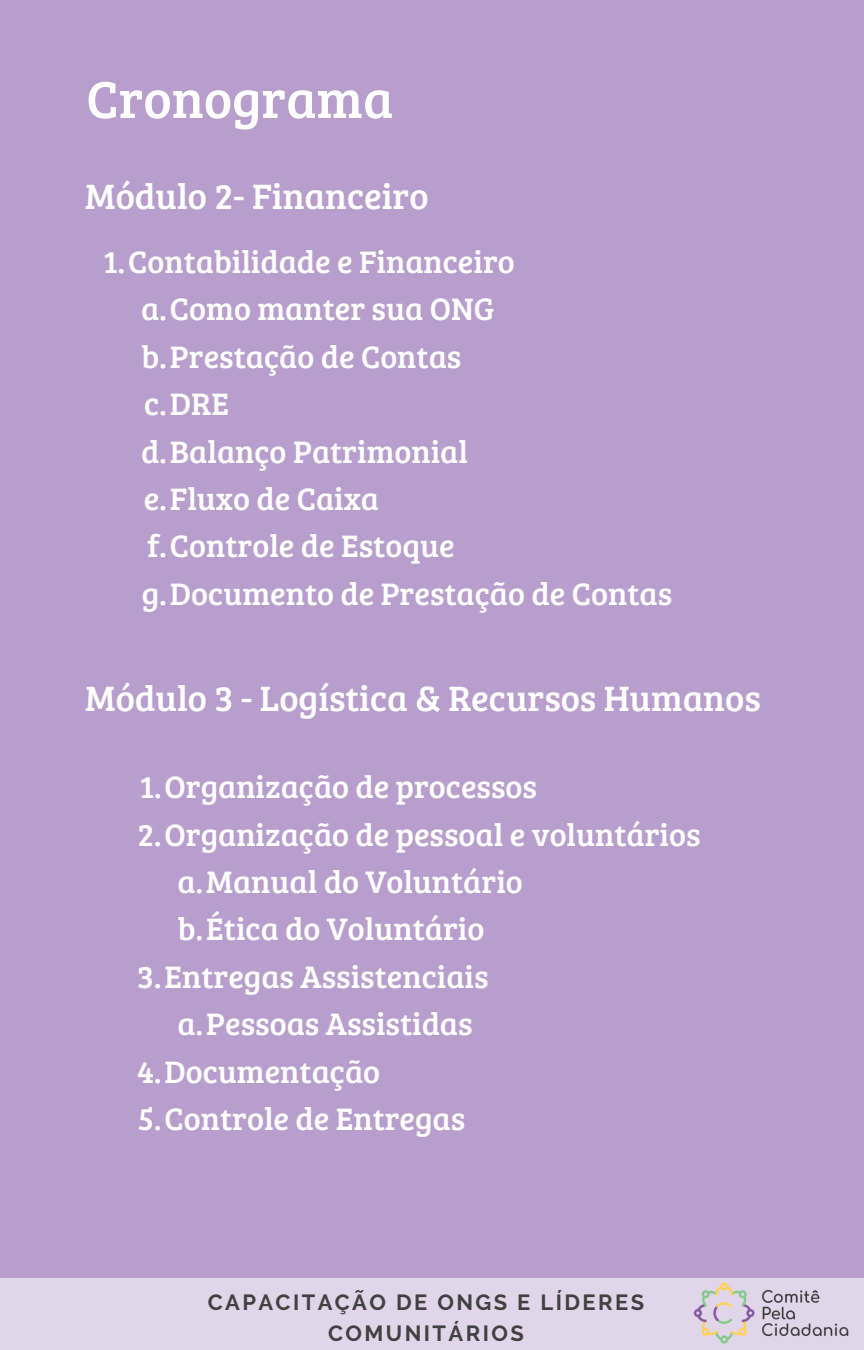
<style>
.page{position:relative;width:864px;height:1350px;background:#b89ecc}
.page>*{position:absolute;margin:0;border:0;box-sizing:border-box;transform-origin:0 0}
.t1{font:53.55px "Bree Serif";color:#fff}
.t2{font:36.45px "Bree Serif";color:#fff}
.t3{font:32.18px/47.5px "Bree Serif";color:#fff}
.t4{font:700 21.82px/30.2px "Raleway";letter-spacing:.11em;color:#414141;text-align:center}
</style>
<div class="page">
<div style="left:0;top:1279px;width:864px;height:71px;background:#e1d6e9"></div>
<img style="left:693px;top:1283px;width:156px;height:61px">
<h1 class="t1" style="left:86px;top:60px;width:308px">Cronograma</h1>
<p class="t2" style="left:85px;top:170px;width:345px">Módulo 2- Financeiro</p>
<p class="t3" style="left:141px;top:236px;width:532px;text-indent:-38px">1.Contabilidade e Financeiro<br>a.Como manter sua ONG b.Prestação de Contas<br>c.DRE<br>d.Balanço Patrimonial<br>e.Fluxo de Caixa<br>f.Controle de Estoque<br>g.Documento de Prestação de Contas</p>
<p class="t2" style="left:85px;top:672px;width:677px">Módulo 3 - Logística &amp; Recursos Humanos</p>
<p class="t3" style="left:139px;top:762px;width:399px">1.Organização de processos</p>
<p class="t3" style="left:138px;top:809px;width:565px">2.Organização de pessoal e voluntários</p>
<p class="t3" style="left:178px;top:856px;width:347px">a.Manual do Voluntário</p>
<p class="t3" style="left:178px;top:904px;width:308px">b.Ética do Voluntário</p>
<p class="t3" style="left:137px;top:951px;width:353px">3.Entregas Assistenciais</p>
<p class="t3" style="left:178px;top:999px;width:297px">a.Pessoas Assistidas</p>
<p class="t3" style="left:137px;top:1046px;width:245px">4.Documentação</p>
<p class="t3" style="left:138px;top:1094px;width:329px">5.Controle de Entregas</p>
<p class="t4" style="left:208px;top:1288px;width:438px">CAPACITAÇÃO DE ONGS E LÍDERES<br>COMUNITÁRIOS</p>
</div>
